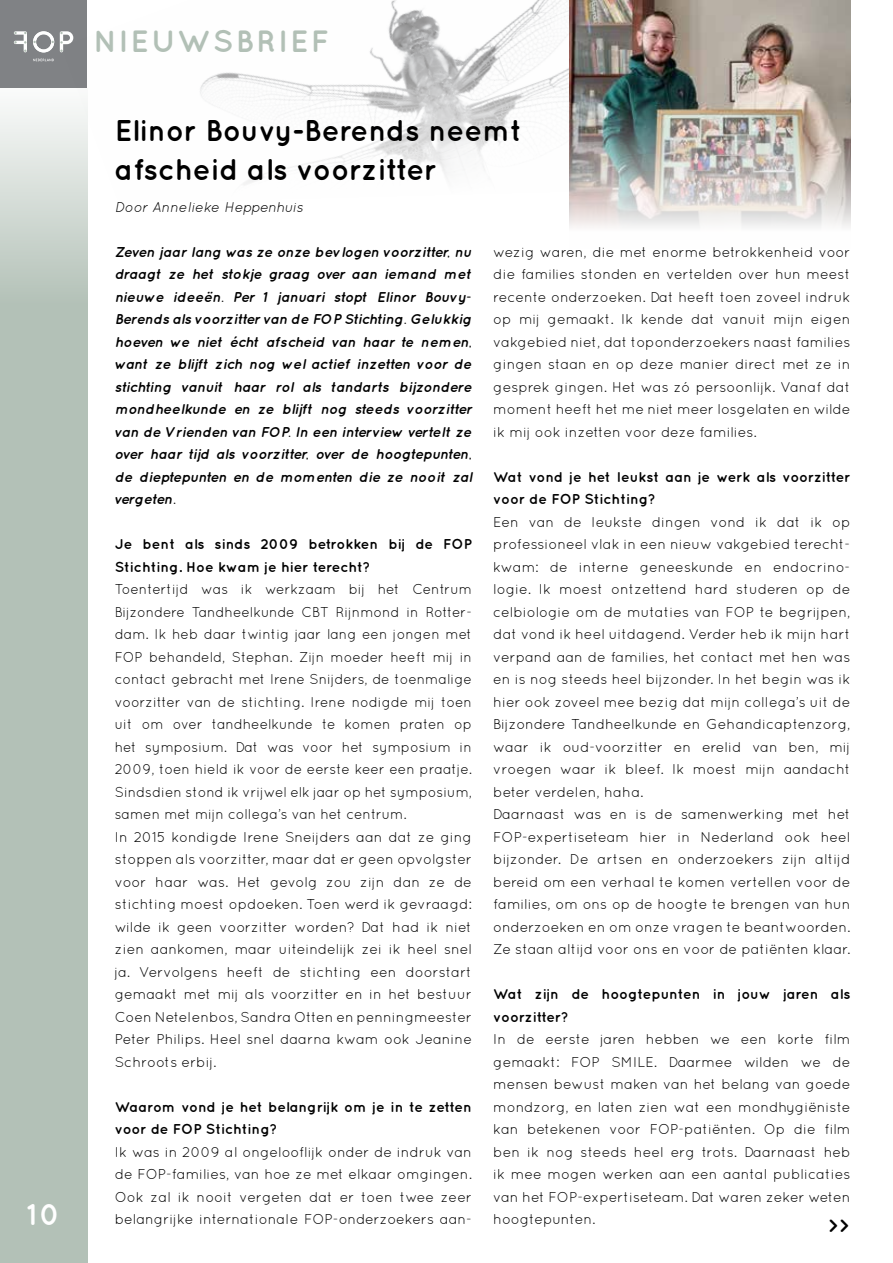
<style>
.page{position:relative;width:893px;height:1263px;background:#fff}
.page>*{position:absolute;margin:0;border:0;box-sizing:border-box;transform-origin:0 0}
.t1{font:700 30.75px "Quicksand";letter-spacing:.08em;color:#b3c1b7}
.t2{font:700 30px/39px "Quicksand";color:#000}
.t3{font:700 30px "Quicksand";color:#fff}
.t4{font:700 18px "Quicksand";color:#000}
.t5{font:14.25px/22.5px "Quicksand";color:#000;text-align:justify}
.t6{font:italic 700 14.25px/22.5px "Quicksand";color:#000;text-align:justify}
.t7{font:700 14.25px/22.5px "Quicksand";color:#000}
.t8{font:italic 14.25px "Quicksand";color:#000}
</style>
<div class="page">
<div style="left:0;top:78px;width:87px;height:1185px;background:#b3c1b7"></div>
<div style="left:0;top:0;width:87px;height:87px;background:#808285"></div>
<svg style="left:60px;top:31px;width:2px;height:21px"></svg>
<svg style="left:14px;top:31px;width:13px;height:21px"></svg>
<svg style="left:33px;top:31px;width:21px;height:21px"></svg>
<svg style="left:33px;top:59px;width:21px;height:2px"></svg>
<img style="left:62px;top:0;width:508px;height:451px">
<img style="left:570px;top:0;width:280px;height:227px">
<h2 class="t3" style="left:26px;top:1196px;width:36px">10</h2>
<h1 class="t1" style="left:93px;top:23px;width:237px">NIEUWSBRIEF</h1>
<h2 class="t2" style="left:115px;top:110px;width:409px">Elinor Bouvy-Berends neemt afscheid als voorzitter</h2>
<p class="t8" style="left:115px;top:198px;width:190px">Door Annelieke Heppenhuis</p>
<p class="t6" style="left:115px;top:240px;width:359px">Zeven jaar lang was ze onze bevlogen voorzitter, nu draagt ze het stokje graag over aan iemand met nieuwe ideeën. Per 1 januari stopt Elinor Bouvy-Berends als voorzitter van de FOP Stichting. Gelukkig hoeven we niet écht afscheid van haar te nemen, want ze blijft zich nog wel actief inzetten voor de stichting vanuit haar rol als tandarts bijzondere mondheelkunde en ze blijft nog steeds voorzitter van de Vrienden van FOP. In een interview vertelt ze over haar tijd als voorzitter, over de hoogtepunten, de dieptepunten en de momenten die ze nooit zal vergeten.</p>
<p class="t7" style="left:115px;top:532px;width:359px">Je bent als sinds 2009 betrokken bij de FOP<br>Stichting. Hoe kwam je hier terecht?</p>
<p class="t5" style="left:115px;top:578px;width:359px;text-align:left">Toentertijd was ik werkzaam bij het Centrum Bijzondere Tandheelkunde CBT Rijnmond in Rotter&shy;dam. Ik heb daar twintig jaar lang een jongen met FOP behandeld, Stephan. Zijn moeder heeft mij in contact gebracht met Irene Snijders, de toenmalige voorzitter van de stichting. Irene nodigde mij toen uit om over tandheelkunde te komen praten op het symposium. Dat was voor het symposium in 2009, toen hield ik voor de eerste keer een praatje.<br>Sindsdien stond ik vrijwel elk jaar op het symposium, samen met mijn collega’s van het centrum.<br>In 2015 kondigde Irene Sneijders aan dat ze ging stoppen als voorzitter, maar dat er geen opvolgster voor haar was. Het gevolg zou zijn dan ze de stichting moest opdoeken. Toen werd ik gevraagd: wilde ik geen voorzitter worden? Dat had ik niet zien aankomen, maar uiteindelijk zei ik heel snel ja. Vervolgens heeft de stichting een doorstart gemaakt met mij als voorzitter en in het bestuur Coen Netelenbos, Sandra Otten en penningmeester Peter Philips. Heel snel daarna kwam ook Jeanine Schroots erbij.</p>
<p class="t7" style="left:115px;top:1095px;width:359px">Waarom vond je het belangrijk om je in te zetten voor de FOP Stichting?</p>
<p class="t5" style="left:115px;top:1140px;width:359px">Ik was in 2009 al ongelooflijk onder de indruk van de FOP-families, van hoe ze met elkaar omgingen.<br>Ook zal ik nooit vergeten dat er toen twee zeer belangrijke internationale FOP-onderzoekers aan-</p>
<p class="t5" style="left:493px;top:240px;width:359px">wezig waren, die met enorme betrokkenheid voor die families stonden en vertelden over hun meest recente onderzoeken. Dat heeft toen zoveel indruk op mij gemaakt. Ik kende dat vanuit mijn eigen vakgebied niet, dat toponderzoekers naast families gingen staan en op deze manier direct met ze in gesprek gingen. Het was zó persoonlijk. Vanaf dat moment heeft het me niet meer losgelaten en wilde ik mij ook inzetten voor deze families.</p>
<p class="t7" style="left:493px;top:465px;width:359px">Wat vond je het leukst aan je werk als voorzitter voor de FOP Stichting?</p>
<p class="t5" style="left:493px;top:510px;width:359px;text-align:left">Een van de leukste dingen vond ik dat ik op professioneel vlak in een nieuw vakgebied terecht&shy;kwam: de interne geneeskunde en endocrino&shy;logie. Ik moest ontzettend hard studeren op de celbiologie om de mutaties van FOP te begrijpen, dat vond ik heel uitdagend. Verder heb ik mijn hart verpand aan de families, het contact met hen was en is nog steeds heel bijzonder. In het begin was ik hier ook zoveel mee bezig dat mijn collega’s uit de Bijzondere Tandheelkunde en Gehandicaptenzorg, waar ik oud-voorzitter en erelid van ben, mij vroegen waar ik bleef. Ik moest mijn aandacht beter verdelen, haha.<br>Daarnaast was en is de samenwerking met het FOP-expertiseteam hier in Nederland ook heel bijzonder. De artsen en onderzoekers zijn altijd bereid om een verhaal te komen vertellen voor de families, om ons op de hoogte te brengen van hun onderzoeken en om onze vragen te beantwoorden.<br>Ze staan altijd voor ons en voor de patiënten klaar.</p>
<p class="t7" style="left:493px;top:982px;width:359px">Wat zijn de hoogtepunten in jouw jaren als voorzitter?</p>
<p class="t5" style="left:493px;top:1028px;width:359px">In de eerste jaren hebben we een korte film gemaakt: FOP SMILE. Daarmee wilden we de mensen bewust maken van het belang van goede mondzorg, en laten zien wat een mondhygiëniste kan betekenen voor FOP-patiënten. Op die film ben ik nog steeds heel erg trots. Daarnaast heb ik mee mogen werken aan een aantal publicaties van het FOP-expertiseteam. Dat waren zeker weten hoogtepunten.</p>
<p class="t4" style="left:828px;top:1215px;width:24px">&gt;&gt;</p>
</div>
